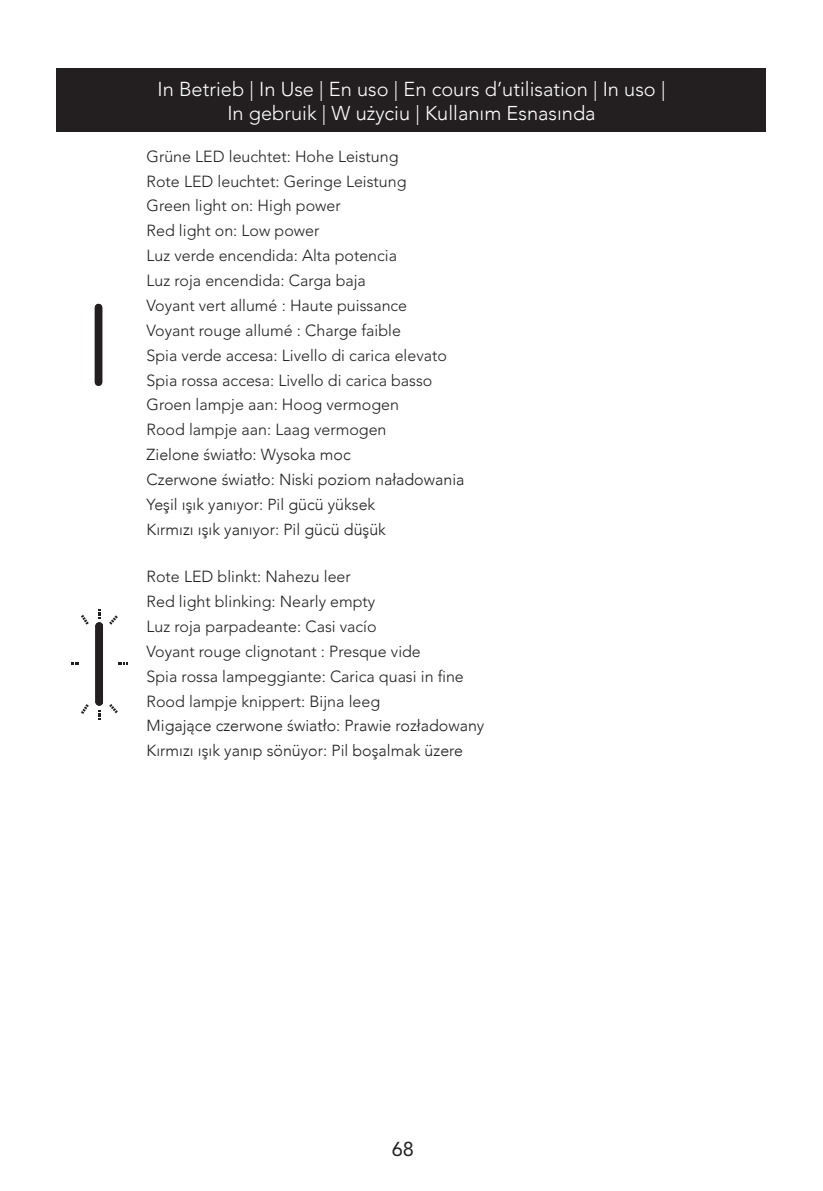
<style>
.page{position:relative;width:823px;height:1191px;background:#fff}
.page>*{position:absolute;margin:0;border:0;box-sizing:border-box;transform-origin:0 0}
.t1{font:300 20px "Avenir LT Std";color:#fff}
.t2{font:300 20px "Avenir";color:#fff}
.t3{font:20px "Avenir LT Std";color:#231f20}
.t4{font:300 16px/24.8px "Avenir LT Std";color:#231f20}
.t5{font:300 16px/24.8px "Avenir";color:#231f20}
.s1{font-family:"Avenir LT Std"}
</style>
<div class="page">
<div style="left:57px;top:68px;width:708px;height:63px;background:#231f20"></div>
<div style="left:95px;top:304px;width:7px;height:82px;background:#231f20;border-radius:4px"></div>
<div style="left:95px;top:622px;width:8px;height:83px;background:#231f20;border-radius:4px"></div>
<svg style="left:118px;top:662px;width:9px;height:2px"></svg>
<svg style="left:98px;top:609px;width:2px;height:9px"></svg>
<svg style="left:109px;top:615px;width:9px;height:9px"></svg>
<svg style="left:71px;top:662px;width:8px;height:2px"></svg>
<svg style="left:81px;top:615px;width:8px;height:9px"></svg>
<svg style="left:81px;top:704px;width:8px;height:10px"></svg>
<svg style="left:98px;top:710px;width:2px;height:9px"></svg>
<svg style="left:109px;top:704px;width:9px;height:9px"></svg>
<p class="t1" style="left:157px;top:77px;width:509px">In Betrieb | In Use | En uso | En cours d’utilisation | In uso |</p>
<p class="t2" style="left:227px;top:101px;width:369px"><span class="s1">In gebruik |</span> W użyciu <span class="s1">|</span> Kullanım Esnasında</p>
<p class="t4" style="left:146px;top:144px;width:301px">Grüne LED leuchtet: Hohe Leistung<br>Rote LED leuchtet: Geringe Leistung Green light on: High power<br>Red light on: Low power<br>Luz verde encendida: Alta potencia<br>Luz roja encendida: Carga baja<br>Voyant vert allumé : Haute puissance Voyant rouge allumé : Charge faible<br>Spia verde accesa: Livello di carica elevato Spia rossa accesa: Livello di carica basso Groen lampje aan: Hoog vermogen<br>Rood lampje aan: Laag vermogen</p>
<p class="t5" style="left:146px;top:442px;width:319px">Zielone światło: Wysoka moc<br>Czerwone światło: Niski poziom naładowania Yeşil ışık yanıyor: Pil gücü yüksek<br>Kırmızı ışık yanıyor: Pil gücü düşük</p>
<p class="t4" style="left:146px;top:564px;width:318px">Rote LED blinkt: Nahezu leer<br>Red light blinking: Nearly empty<br>Luz roja parpadeante: Casi vacío<br>Voyant rouge clignotant : Presque vide<br>Spia rossa lampeggiante: Carica quasi in fine Rood lampje knippert: Bijna leeg</p>
<p class="t5" style="left:146px;top:713px;width:339px">Migające czerwone światło: Prawie rozładowany<br>Kırmızı ışık yanıp sönüyor: Pil boşalmak üzere</p>
<p class="t3" style="left:391px;top:1137px;width:24px">68</p>
</div>
